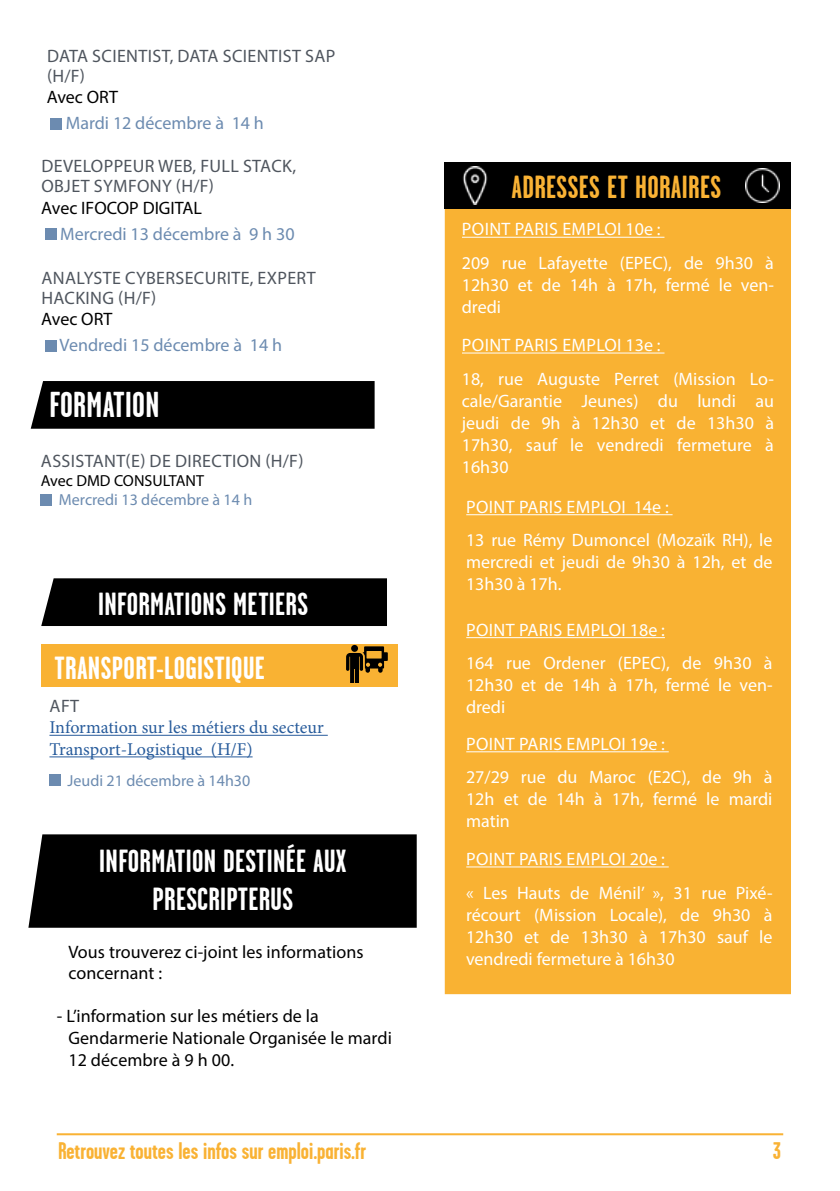
<style>
.page{position:relative;width:840px;height:1191px;background:#fff}
.page>*{position:absolute;margin:0;border:0;box-sizing:border-box;transform-origin:0 0}
.t1{font:700 36px "Garage Gothic";letter-spacing:.01em;color:#fff}
.t2{font:700 32px/38px "Garage Gothic";letter-spacing:.01em;color:#fff;text-align:center}
.t3{font:700 32px "Garage Gothic";letter-spacing:.01em;color:#f9b234}
.t4{font:700 24px "Garage Gothic";color:#f9b234}
.t5{font:24px "Myriad Pro";letter-spacing:-.08em;color:#f9b234}
.t6{font:18px/22px "Myriad Pro";color:#fff}
.t7{font:18px/21.6px "Myriad Pro";letter-spacing:.005em;color:#000}
.t8{font:18px/20px "Myriad Pro";letter-spacing:.02em;color:#4f555e}
.t9{font:18px "Myriad Pro";color:#6c8bb0}
.t10{font:18px/21.6px "Minion Pro";color:#275b9b}
.t11{font:16px "Myriad Pro";color:#6c8bb0}
.t12{font:16px "Myriad Pro";color:#000}
</style>
<div class="page">
<hr style="left:57px;top:1133px;width:725px;height:2px;background:#f9b234">
<div style="left:444px;top:162px;width:346px;height:832px;background:#f9b233"></div>
<div style="left:444px;top:162px;width:346px;height:47px;background:#000"></div>
<hr style="left:461px;top:237px;width:203px;height:1px;background:#fff">
<hr style="left:466px;top:514px;width:206px;height:1px;background:#fff">
<hr style="left:466px;top:637px;width:198px;height:1px;background:#fff">
<hr style="left:466px;top:866px;width:202px;height:1px;background:#fff">
<hr style="left:461px;top:352px;width:203px;height:1px;background:#fff">
<hr style="left:466px;top:751px;width:202px;height:1px;background:#fff">
<img style="left:745px;top:169px;width:33px;height:34px">
<img style="left:462px;top:167px;width:26px;height:37px">
<div style="left:42px;top:645px;width:356px;height:41px;background:#f9b233"></div>
<hr style="left:49px;top:735px;width:278px;height:1px;background:#275b9b">
<hr style="left:49px;top:756px;width:203px;height:1px;background:#275b9b">
<div style="left:49px;top:774px;width:12px;height:11px;background:#6c8bb0"></div>
<svg style="left:346px;top:646px;width:41px;height:37px"></svg>
<div style="left:41px;top:578px;width:346px;height:48px;background:#000"></div>
<div style="left:28px;top:834px;width:388px;height:93px;background:#000"></div>
<div style="left:31px;top:381px;width:343px;height:48px;background:#000"></div>
<div style="left:51px;top:118px;width:11px;height:11px;background:#6c8bb0"></div>
<div style="left:45px;top:228px;width:11px;height:11px;background:#6c8bb0"></div>
<div style="left:45px;top:340px;width:11px;height:11px;background:#6c8bb0"></div>
<div style="left:41px;top:494px;width:11px;height:11px;background:#6c8bb0"></div>
<p class="t8" style="left:47px;top:45px;width:290px">DATA SCIENTIST, DATA SCIENTIST SAP (H/F)</p>
<p class="t7" style="left:47px;top:86px;width:73px">Avec ORT</p>
<p class="t9" style="left:66px;top:112px;width:199px">Mardi 12 décembre à 14 h</p>
<p class="t8" style="left:41px;top:156px;width:256px">DEVELOPPEUR WEB, FULL STACK,<br>OBJET SYMFONY (H/F)</p>
<p class="t7" style="left:41px;top:196px;width:162px">Avec IFOCOP DIGITAL</p>
<p class="t9" style="left:60px;top:222px;width:236px">Mercredi 13 décembre à 9 h 30</p>
<p class="t8" style="left:41px;top:267px;width:276px">ANALYSTE CYBERSECURITE, EXPERT<br>HACKING (H/F)</p>
<p class="t7" style="left:41px;top:308px;width:73px">Avec ORT</p>
<p class="t9" style="left:60px;top:334px;width:224px">Vendredi 15 décembre à 14 h</p>
<h1 class="t1" style="left:49px;top:386px;width:111px">FORMATION</h1>
<p class="t8" style="left:41px;top:450px;width:264px">ASSISTANT(E) DE DIRECTION (H/F)</p>
<p class="t12" style="left:41px;top:471px;width:165px">Avec DMD CONSULTANT</p>
<p class="t11" style="left:59px;top:490px;width:195px">Mercredi 13 décembre à 14 h</p>
<h2 class="t2" style="left:98px;top:585px;width:211px">INFORMATIONS METIERS</h2>
<h2 class="t2" style="left:54px;top:649px;width:211px">TRANSPORT-LOGISTIQUE</h2>
<p class="t8" style="left:50px;top:695px;width:31px">AFT</p>
<p class="t10" style="left:49px;top:717px;width:275px">Information sur les métiers du secteur<br>Transport-Logistique (H/F)</p>
<p class="t11" style="left:68px;top:770px;width:184px">Jeudi 21 décembre à 14h30</p>
<h2 class="t2" style="left:99px;top:842px;width:248px">INFORMATION DESTINÉE AUX<br>PRESCRIPTERUS</h2>
<p class="t7" style="left:68px;top:940px;width:296px">Vous trouverez ci-joint les informations concernant :</p>
<p class="t7" style="left:68px;top:1005px;width:325px;text-indent:-11px">- L’information sur les métiers de la<br>Gendarmerie Nationale Organisée le mardi<br>12 décembre à 9 h 00.</p>
<h2 class="t3" style="left:511px;top:169px;width:211px">ADRESSES ET HORAIRES</h2>
<p class="t6" style="left:461px;top:212px;width:313px;line-height:33.4px">POINT PARIS EMPLOI 10e :<br>209 rue Lafayette (EPEC), de 9h30 à</p>
<p class="t6" style="left:461px;top:273px;width:313px">12h30 et de 14h à 17h, fermé le ven&shy;dredi</p>
<p class="t6" style="left:461px;top:328px;width:313px;line-height:33.4px">POINT PARIS EMPLOI 13e :<br>18, rue Auguste Perret (Mission Lo-</p>
<p class="t6" style="left:461px;top:389px;width:313px;text-align:justify">cale/Garantie Jeunes) du lundi au jeudi de 9h à 12h30 et de 13h30 à 17h30, sauf le vendredi fermeture à 16h30</p>
<p class="t6" style="left:466px;top:490px;width:308px;line-height:33.4px">POINT PARIS EMPLOI 14e :<br>13 rue Rémy Dumoncel (Mozaïk RH), le</p>
<p class="t6" style="left:466px;top:551px;width:308px">mercredi et jeudi de 9h30 à 12h, et de<br>13h30 à 17h.</p>
<p class="t6" style="left:466px;top:613px;width:308px;line-height:33.4px">POINT PARIS EMPLOI 18e :<br>164 rue Ordener (EPEC), de 9h30 à</p>
<p class="t6" style="left:466px;top:674px;width:308px">12h30 et de 14h à 17h, fermé le ven&shy;dredi</p>
<p class="t6" style="left:466px;top:727px;width:308px;line-height:33.4px">POINT PARIS EMPLOI 19e :<br>27/29 rue du Maroc (E2C), de 9h à</p>
<p class="t6" style="left:466px;top:788px;width:308px">12h et de 14h à 17h, fermé le mardi matin</p>
<p class="t6" style="left:466px;top:842px;width:308px;line-height:33.4px">POINT PARIS EMPLOI 20e :<br>« Les Hauts de Ménil’ », 31 rue Pixé-</p>
<p class="t6" style="left:466px;top:903px;width:308px;text-align:justify">récourt (Mission Locale), de 9h30 à 12h30 et de 13h30 à 17h30 sauf le vendredi fermeture à 16h30</p>
<h3 class="t4" style="left:58px;top:1137px;width:309px">Retrouvez toutes les infos sur emploi.paris.fr</h3>
<h3 class="t4" style="left:772px;top:1138px;width:10px">3</h3>
<h3 class="t5" style="left:78px;top:1137px;width:249px">trouvez toutes les info sur paris.fr</h3>
</div>
